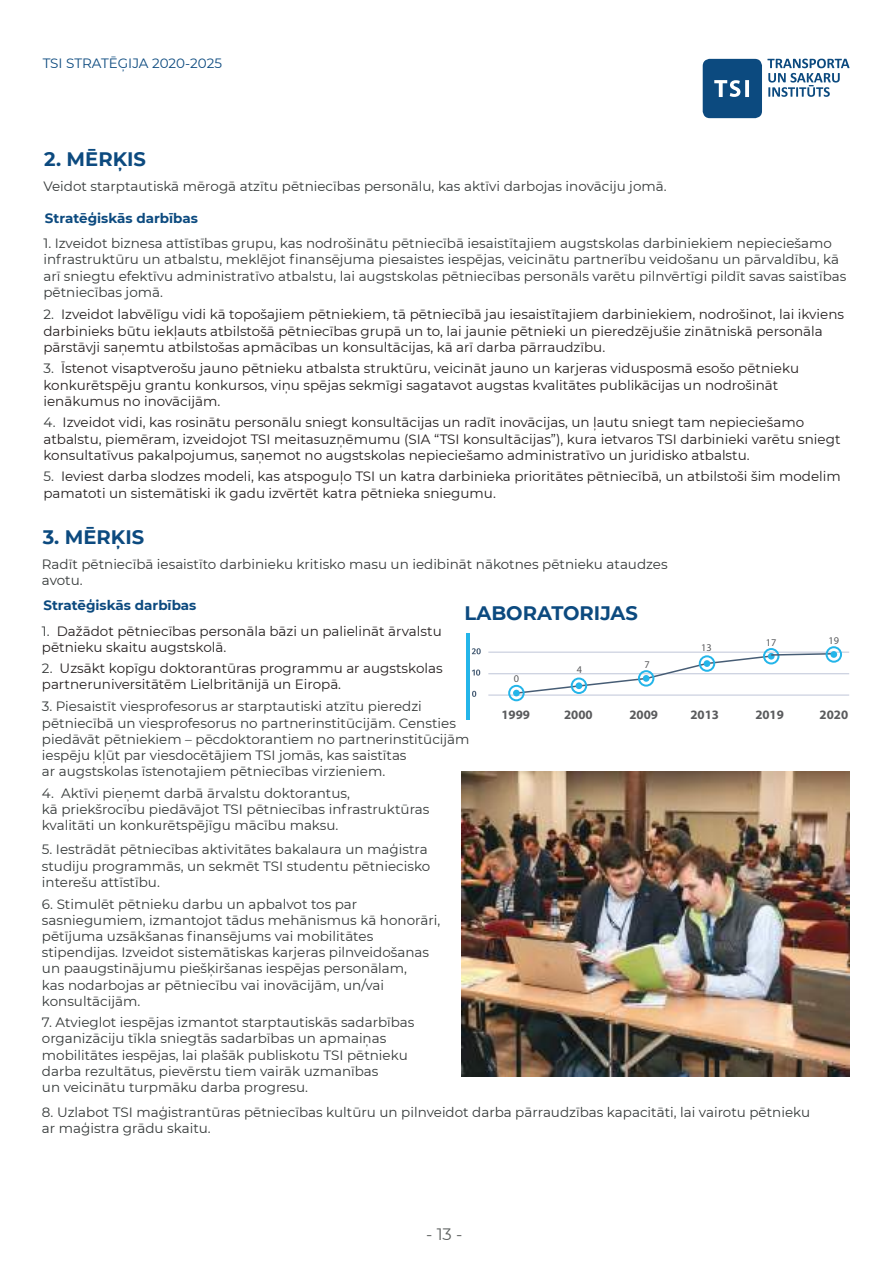
<style>
.page{position:relative;width:893px;height:1263px;background:#fff}
.page>*{position:absolute;margin:0;border:0;box-sizing:border-box;transform-origin:0 0}
.t1{font:700 19.5px "Montserrat";color:#0c4a7f}
.t2{font:16.5px "Montserrat";color:#5f6261}
.t3{font:13.5px/16.2px "Montserrat";color:#353939}
.t4{font:13.5px/16.2px "Montserrat";color:#241f1f}
.t5{font:700 13.5px "Montserrat";color:#0c4a7f}
.t6{font:13.5px "Montserrat";color:#0c4a7f}
.t7{font:700 12.9px "Myriad Pro";color:#5a5b5d}
.t8{font:10.35px "Myriad Pro";color:#5a5b5d}
.s1{color:#353939}
</style>
<div class="page">
<img style="left:462px;top:772px;width:387px;height:304px">
<svg style="left:472px;top:648px;width:9px;height:6px"></svg>
<svg style="left:472px;top:691px;width:4px;height:6px"></svg>
<hr style="left:488px;top:695px;width:361px;height:1px;background:#bfc5d8">
<svg style="left:472px;top:669px;width:8px;height:7px"></svg>
<hr style="left:488px;top:673px;width:361px;height:1px;background:#bfc5d8">
<hr style="left:488px;top:652px;width:361px;height:1px;background:#bfc5d8">
<hr style="left:466px;top:633px;width:3px;height:86px;background:#24b5e9">
<svg style="left:508px;top:646px;width:334px;height:55px"></svg>
<svg style="left:703px;top:59px;width:146px;height:59px"></svg>
<p class="t6" style="left:43px;top:54px;width:181px">TSI STRATĒĢIJA 2020-2025</p>
<h1 class="t1" style="left:44px;top:145px;width:103px">2. MĒRĶIS</h1>
<p class="t3" style="left:43px;top:177px;width:625px">Veidot starptautiskā mērogā atzītu pētniecības personālu, kas aktīvi darbojas inovāciju jomā.</p>
<p class="t5" style="left:45px;top:208px;width:154px">Stratēģiskās darbības</p>
<p class="t3" style="left:43px;top:235px;width:804px">1. Izveidot biznesa attīstības grupu, kas nodrošinātu pētniecībā iesaistītajiem augstskolas darbiniekiem nepieciešamo infrastruktūru un atbalstu, meklējot finansējuma piesaistes iespējas, veicinātu partnerību veidošanu un pārvaldību, kā arī sniegtu efektīvu administratīvo atbalstu, lai augstskolas pētniecības personāls varētu pilnvērtīgi pildīt savas saistības pētniecības jomā.</p>
<p class="t4" style="left:43px;top:306px;width:802px"><span class="s1">2.</span> Izveidot labvēlīgu vidi kā topošajiem pētniekiem, tā pētniecībā jau iesaistītajiem darbiniekiem, nodrošinot, lai ikviens darbinieks būtu iekļauts atbilstošā pētniecības grupā un to, lai jaunie pētnieki un pieredzējušie zinātniskā personāla pārstāvji saņemtu atbilstošas apmācības un konsultācijas, kā arī darba pārraudzību.</p>
<p class="t4" style="left:43px;top:360px;width:757px"><span class="s1">3.</span> Īstenot visaptverošu jauno pētnieku atbalsta struktūru, veicināt jauno un karjeras vidusposmā esošo pētnieku konkurētspēju grantu konkursos, viņu spējas sekmīgi sagatavot augstas kvalitātes publikācijas un nodrošināt ienākumus no inovācijām.</p>
<p class="t4" style="left:43px;top:414px;width:798px"><span class="s1">4.</span> Izveidot vidi, kas rosinātu personālu sniegt konsultācijas un radīt inovācijas, un ļautu sniegt tam nepieciešamo atbalstu, piemēram, izveidojot TSI meitasuzņēmumu (SIA “TSI konsultācijas”), kura ietvaros TSI darbinieki varētu sniegt konsultatīvus pakalpojumus, saņemot no augstskolas nepieciešamo administratīvo un juridisko atbalstu.</p>
<p class="t4" style="left:43px;top:468px;width:799px"><span class="s1">5.</span> Ieviest darba slodzes modeli, kas atspoguļo TSI un katra darbinieka prioritātes pētniecībā, un atbilstoši šim modelim pamatoti un sistemātiski ik gadu izvērtēt katra pētnieka sniegumu.</p>
<h1 class="t1" style="left:43px;top:523px;width:103px">3. MĒRĶIS</h1>
<p class="t3" style="left:42px;top:556px;width:627px">Radīt pētniecībā iesaistīto darbinieku kritisko masu un iedibināt nākotnes pētnieku ataudzes avotu.</p>
<p class="t5" style="left:43px;top:596px;width:154px">Stratēģiskās darbības</p>
<h1 class="t1" style="left:464px;top:599px;width:175px">LABORATORIJAS</h1>
<p class="t4" style="left:42px;top:623px;width:401px"><span class="s1">1.</span> Dažādot pētniecības personāla bāzi un palielināt ārvalstu pētnieku skaitu augstskolā.</p>
<p class="t4" style="left:42px;top:659px;width:402px"><span class="s1">2.</span> Uzsākt kopīgu doktorantūras programmu ar augstskolas partneruniversitātēm Lielbritānijā un Eiropā.</p>
<p class="t3" style="left:42px;top:698px;width:429px">3. Piesaistīt viesprofesorus ar starptautiski atzītu pieredzi pētniecībā un viesprofesorus no partnerinstitūcijām. Censties piedāvāt pētniekiem – pēcdoktorantiem no partnerinstitūcijām iespēju kļūt par viesdocētājiem TSI jomās, kas saistītas<br>ar augstskolas īstenotajiem pētniecības virzieniem.</p>
<p class="t3" style="left:42px;top:784px;width:389px">4. Aktīvi pieņemt darbā ārvalstu doktorantus,<br>kā priekšrocību piedāvājot TSI pētniecības infrastruktūras kvalitāti un konkurētspējīgu mācību maksu.</p>
<p class="t3" style="left:42px;top:841px;width:390px">5. Iestrādāt pētniecības aktivitātes bakalaura un maģistra studiju programmās, un sekmēt TSI studentu pētniecisko interešu attīstību.</p>
<p class="t3" style="left:42px;top:895px;width:400px">6. Stimulēt pētnieku darbu un apbalvot tos par sasniegumiem, izmantojot tādus mehānismus kā honorāri, pētījuma uzsākšanas finansējums vai mobilitātes stipendijas. Izveidot sistemātiskas karjeras pilnveidošanas un paaugstinājumu piešķiršanas iespējas personālam,<br>kas nodarbojas ar pētniecību vai inovācijām, un/vai konsultācijām.</p>
<p class="t3" style="left:42px;top:1014px;width:374px">7. Atvieglot iespējas izmantot starptautiskās sadarbības organizāciju tīkla sniegtās sadarbības un apmaiņas mobilitātes iespējas, lai plašāk publiskotu TSI pētnieku darba rezultātus, pievērstu tiem vairāk uzmanības<br>un veicinātu turpmāku darba progresu.</p>
<p class="t3" style="left:42px;top:1103px;width:770px">8. Uzlabot TSI maģistrantūras pētniecības kultūru un pilnveidot darba pārraudzības kapacitāti, lai vairotu pētnieku ar maģistra grādu skaitu.</p>
<p class="t8" style="left:766px;top:636px;width:12px">17</p>
<p class="t8" style="left:701px;top:641px;width:12px">13</p>
<p class="t8" style="left:644px;top:658px;width:7px">7</p>
<p class="t8" style="left:577px;top:663px;width:7px">4</p>
<p class="t8" style="left:514px;top:672px;width:7px">0</p>
<p class="t7" style="left:501px;top:706px;width:30px">1999</p>
<p class="t7" style="left:564px;top:706px;width:30px">2000</p>
<p class="t7" style="left:629px;top:706px;width:30px">2009</p>
<p class="t7" style="left:690px;top:706px;width:30px">2013</p>
<p class="t7" style="left:755px;top:706px;width:30px">2019</p>
<p class="t8" style="left:828px;top:634px;width:12px">19</p>
<p class="t7" style="left:820px;top:706px;width:30px">2020</p>
<p class="t2" style="left:426px;top:1222px;width:38px">- 13 -</p>
</div>
